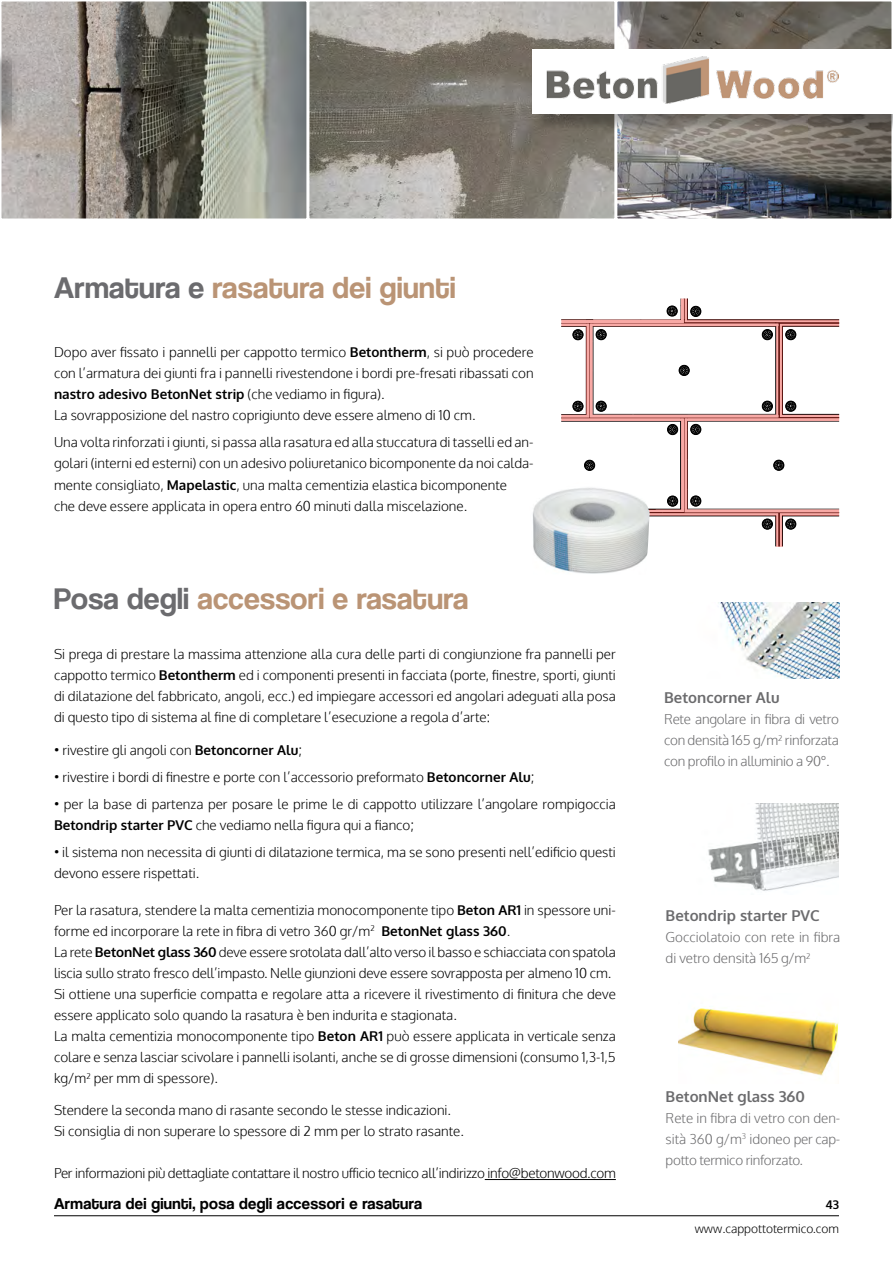
<style>
.page{position:relative;width:893px;height:1263px;background:#fff}
.page>*{position:absolute;margin:0;border:0;box-sizing:border-box;transform-origin:0 0}
.t1{font:31.5px "Coolvetica Rg";letter-spacing:.01em;color:#ba9475}
.t2{font:16.5px "Coolvetica Rg";letter-spacing:.02em;color:#000}
.t3{font:700 15px "Oxygen";color:#6b6b6d}
.t4{font:300 13.5px/21px "Oxygen";color:#000}
.t5{font:300 13.5px/21px "Oxygen";letter-spacing:-.02em;color:#6b6b6d;text-align:justify}
.t6{font:300 13.5px "Oxygen";letter-spacing:-.02em;color:#000}
.t7{font:300 13.5px/21px "Oxygen";color:#6b6b6d}
.t8{font:300 12px "Oxygen";color:#000}
.t9{font:700 12px "Oxygen";color:#000}
.s1{color:#6b6b6e}
.s2{font-weight:700}
</style>
<div class="page">
<hr style="left:54px;top:1215px;width:785px;height:1px;background:#000">
<svg style="left:617px;top:1px;width:275px;height:218px;background:#6d6c6a"></svg>
<svg style="left:309px;top:1px;width:306px;height:218px;background:#938e86"></svg>
<div style="left:535px;top:51px;width:358px;height:81px;background:#000;opacity:.15"></div>
<svg style="left:533px;top:49px;width:360px;height:64px"></svg>
<svg style="left:1px;top:1px;width:306px;height:218px;background:#8e8c84"></svg>
<div style="left:0;top:51px;width:19px;height:81px;background:#000;opacity:.15"></div>
<hr style="left:0;top:49px;width:1px;height:64px;background:#fff">
<hr style="left:485px;top:1179px;width:131px;height:1px;background:#000">
<svg style="left:561px;top:298px;width:278px;height:249px"></svg>
<img style="left:532px;top:482px;width:118px;height:92px">
<img style="left:718px;top:602px;width:121px;height:77px">
<img style="left:708px;top:804px;width:131px;height:87px">
<img style="left:678px;top:1008px;width:160px;height:68px">
<h1 class="t1" style="left:54px;top:269px;width:404px"><span class="s1">Armatura e</span> rasatura dei giunti</h1>
<p class="t4" style="left:54px;top:342px;width:481px">Dopo aver fissato i pannelli per cappotto termico <span class="s2">Betontherm</span>, si può procedere con l’armatura dei giunti fra i pannelli rivestendone i bordi pre-fresati ribassati con <span class="s2">nastro adesivo BetonNet strip</span> (che vediamo in figura).<br>La sovrapposizione del nastro coprigiunto deve essere almeno di 10 cm.</p>
<p class="t4" style="left:54px;top:432px;width:481px">Una volta rinforzati i giunti, si passa alla rasatura ed alla stuccatura di tasselli ed an&shy;golari (interni ed esterni) con un adesivo poliuretanico bicomponente da noi calda-</p>
<p class="t4" style="left:54px;top:475px;width:455px">mente consigliato, <span class="s2">Mapelastic</span>, una malta cementizia elastica bicomponente che deve essere applicata in opera entro 60 minuti dalla miscelazione.</p>
<h1 class="t1" style="left:54px;top:580px;width:416px"><span class="s1">Posa degli</span> accessori e rasatura</h1>
<p class="t4" style="left:54px;top:644px;width:563px;text-align:justify">Si prega di prestare la massima attenzione alla cura delle parti di congiunzione fra pannelli per cappotto termico <span class="s2">Betontherm</span> ed i componenti presenti in facciata (porte, finestre, sporti, giunti di dilatazione del fabbricato, angoli, ecc.) ed impiegare accessori ed angolari adeguati alla posa di questo tipo di sistema al fine di completare l’esecuzione a regola d’arte:</p>
<p class="t4" style="left:54px;top:740px;width:250px">• rivestire gli angoli con <span class="s2">Betoncorner Alu</span>;</p>
<p class="t4" style="left:54px;top:767px;width:482px">• rivestire i bordi di finestre e porte con l’accessorio preformato <span class="s2">Betoncorner Alu</span>;</p>
<p class="t4" style="left:54px;top:794px;width:563px">• per la base di partenza per posare le prime le di cappotto utilizzare l’angolare rompigoccia<br><span class="s2">Betondrip starter PVC</span> che vediamo nella figura qui a fianco;</p>
<p class="t4" style="left:54px;top:842px;width:563px">• il sistema non necessita di giunti di dilatazione termica, ma se sono presenti nell’edificio questi devono essere rispettati.</p>
<p class="t4" style="left:54px;top:900px;width:563px">Per la rasatura, stendere la malta cementizia monocomponente tipo <span class="s2">Beton AR1</span> in spessore uni&shy;forme ed incorporare la rete in fibra di vetro 360 gr/m<sup>2</sup> <span class="s2">BetonNet glass 360</span>.<br>La rete <span class="s2">BetonNet glass 360</span> deve essere srotolata dall’alto verso il basso e schiacciata con spatola liscia sullo strato fresco dell’impasto. Nelle giunzioni deve essere sovrapposta per almeno 10 cm.<br>Si ottiene una superficie compatta e regolare atta a ricevere il rivestimento di finitura che deve essere applicato solo quando la rasatura è ben indurita e stagionata.<br>La malta cementizia monocomponente tipo <span class="s2">Beton AR1</span> può essere applicata in verticale senza colare e senza lasciar scivolare i pannelli isolanti, anche se di grosse dimensioni (consumo 1,3-1,5 kg/m<sup>2</sup> per mm di spessore).</p>
<p class="t4" style="left:54px;top:1099px;width:411px">Stendere la seconda mano di rasante secondo le stesse indicazioni.<br>Si consiglia di non superare lo spessore di 2 mm per lo strato rasante.</p>
<p class="t6" style="left:54px;top:1164px;width:563px">Per informazioni più dettagliate contattare il nostro ufficio tecnico all’indirizzo info@betonwood.com</p>
<p class="t2" style="left:54px;top:1194px;width:369px">Armatura dei giunti, posa degli accessori e rasatura</p>
<p class="t3" style="left:664px;top:688px;width:117px">Betoncorner Alu</p>
<p class="t5" style="left:664px;top:709px;width:176px">Rete angolare in fibra di vetro con densità 165 g/m<sup>2</sup> rinforzata con profilo in alluminio a 90°.</p>
<p class="t3" style="left:666px;top:906px;width:156px">Betondrip starter PVC</p>
<p class="t7" style="left:666px;top:927px;width:176px">Gocciolatoio con rete in fibra di vetro densità 165 g/m<sup>2</sup></p>
<p class="t3" style="left:666px;top:1087px;width:141px">BetonNet glass 360</p>
<p class="t5" style="left:666px;top:1108px;width:176px">Rete in fibra di vetro con den&shy;sità 360 g/m<sup>3</sup> idoneo per cap&shy;potto termico rinforzato.</p>
<p class="t9" style="left:825px;top:1197px;width:15px">43</p>
<p class="t8" style="left:695px;top:1221px;width:146px">www.cappottotermico.com</p>
</div>
